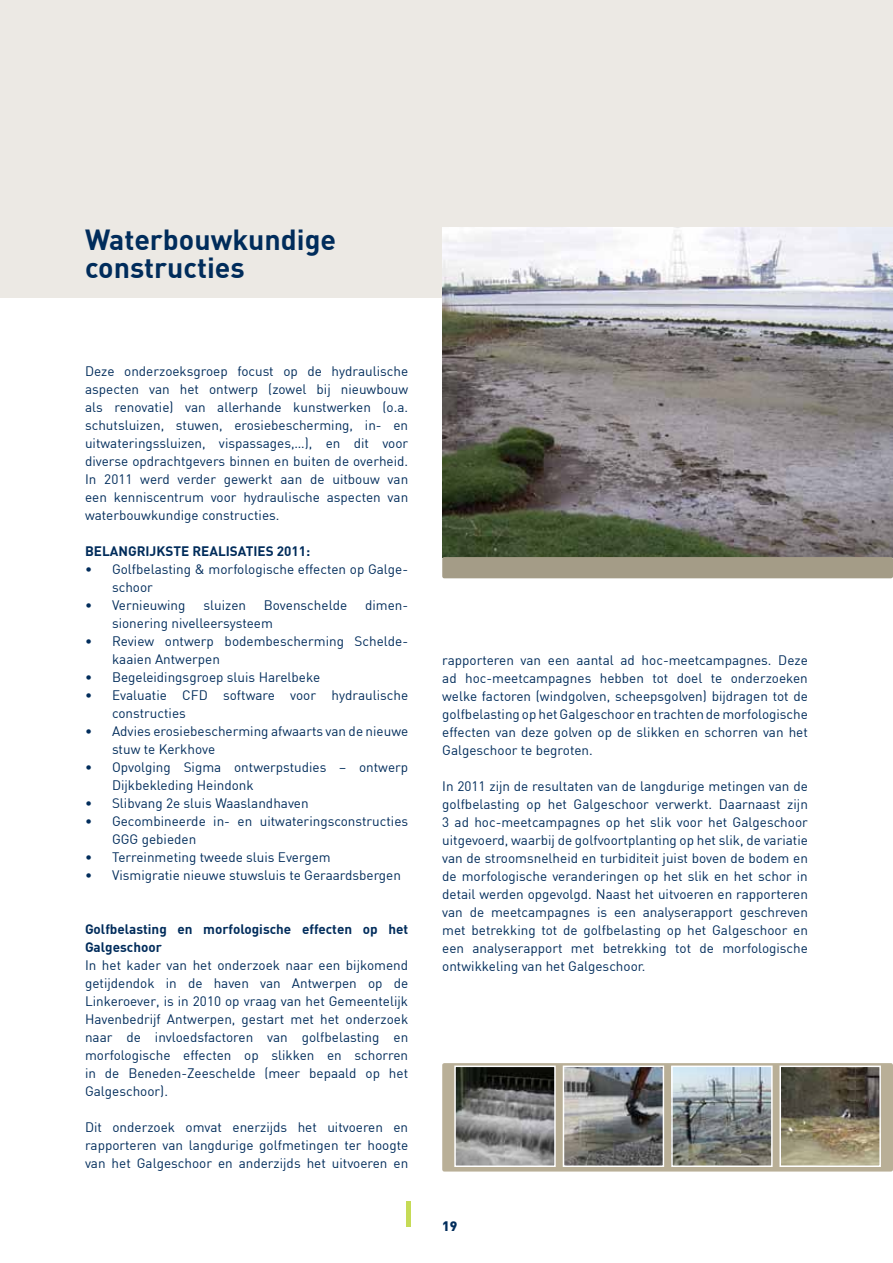
<style>
.page{position:relative;width:893px;height:1263px;background:#fff}
.page>*{position:absolute;margin:0;border:0;box-sizing:border-box;transform-origin:0 0}
.t1{font:700 28.5px/28.5px "DIN";color:#002c5b}
.t2{font:13.5px/18px "DIN";color:#002c5b}
.t3{font:700 13.5px/18px "DIN";color:#002c5b}
.t4{font:900 13.5px "DIN";color:#002c5b}
</style>
<div class="page">
<div style="left:0;top:0;width:893px;height:298px;background:#ece9e4"></div>
<svg style="left:406px;top:1201px;width:4px;height:26px"></svg>
<img style="left:442px;top:227px;width:451px;height:330px">
<div style="left:442px;top:557px;width:451px;height:21px;background:#a49c87;border-radius:2px"></div>
<div style="left:442px;top:1063px;width:451px;height:108px;background:#b9af97;border-radius:2px"></div>
<img style="left:457px;top:1068px;width:96px;height:96px">
<div style="left:454px;top:1065px;width:102px;height:102px;border:2px solid #fff"></div>
<img style="left:566px;top:1068px;width:95px;height:96px">
<div style="left:563px;top:1065px;width:101px;height:102px;border:2px solid #fff"></div>
<img style="left:674px;top:1068px;width:96px;height:96px">
<div style="left:671px;top:1065px;width:102px;height:102px;border:2px solid #fff"></div>
<img style="left:782px;top:1068px;width:96px;height:96px">
<div style="left:779px;top:1065px;width:102px;height:102px;border:2px solid #fff"></div>
<h1 class="t1" style="left:85px;top:224px;width:253px">Waterbouwkundige constructies</h1>
<p class="t2" style="left:85px;top:362px;width:325px;text-align:justify">Deze onderzoeksgroep focust op de hydraulische aspecten van het ontwerp (zowel bij nieuwbouw als renovatie) van allerhande kunstwerken (o.a. schutsluizen, stuwen, erosiebescherming, in- en uitwateringssluizen, vispassages,…), en dit voor diverse opdrachtgevers binnen en buiten de overheid.<br>In 2011 werd verder gewerkt aan de uitbouw van een kenniscentrum voor hydraulische aspecten van waterbouwkundige constructies.</p>
<p class="t3" style="left:85px;top:542px;width:227px">BELANGRIJKSTE REALISATIES 2011:</p>
<p class="t2" style="left:112px;top:560px;width:298px;text-indent:-27px">• Golfbelasting &amp; morfologische effecten op Galge&shy;schoor</p>
<p class="t2" style="left:85px;top:596px;width:102px">• Vernieuwing</p>
<p class="t2" style="left:203px;top:596px;width:44px">sluizen</p>
<p class="t2" style="left:264px;top:596px;width:85px">Bovenschelde</p>
<p class="t2" style="left:365px;top:596px;width:45px">dimen-</p>
<p class="t2" style="left:112px;top:614px;width:162px">sionering nivelleersysteem</p>
<p class="t2" style="left:112px;top:632px;width:298px;text-indent:-27px">• Review ontwerp bodembescherming Schelde&shy;kaaien Antwerpen</p>
<p class="t2" style="left:85px;top:668px;width:237px">• Begeleidingsgroep sluis Harelbeke</p>
<p class="t2" style="left:112px;top:686px;width:298px;text-indent:-27px">• Evaluatie CFD software voor hydraulische constructies</p>
<p class="t2" style="left:112px;top:722px;width:298px;text-indent:-27px">• Advies erosiebescherming afwaarts van de nieuwe stuw te Kerkhove</p>
<p class="t2" style="left:112px;top:758px;width:298px;text-indent:-27px">• Opvolging Sigma ontwerpstudies – ontwerp<br>Dijkbekleding Heindonk</p>
<p class="t2" style="left:85px;top:794px;width:225px">• Slibvang 2e sluis Waaslandhaven</p>
<p class="t2" style="left:112px;top:812px;width:298px;text-indent:-27px">• Gecombineerde in- en uitwateringsconstructies<br>GGG gebieden</p>
<p class="t2" style="left:85px;top:848px;width:247px">• Terreinmeting tweede sluis Evergem</p>
<p class="t2" style="left:85px;top:866px;width:317px">• Vismigratie nieuwe stuwsluis te Geraardsbergen</p>
<p class="t3" style="left:85px;top:920px;width:325px">Golfbelasting en morfologische effecten op het<br>Galgeschoor</p>
<p class="t2" style="left:85px;top:956px;width:325px;text-align:justify">In het kader van het onderzoek naar een bijkomend getijdendok in de haven van Antwerpen op de Linkeroever, is in 2010 op vraag van het Gemeentelijk Havenbedrijf Antwerpen, gestart met het onderzoek naar de invloedsfactoren van golfbelasting en morfologische effecten op slikken en schorren in de Beneden-Zeeschelde (meer bepaald op het Galgeschoor).</p>
<p class="t2" style="left:85px;top:1118px;width:325px;text-align:justify">Dit onderzoek omvat enerzijds het uitvoeren en rapporteren van langdurige golfmetingen ter hoogte van het Galgeschoor en anderzijds het uitvoeren en</p>
<p class="t2" style="left:442px;top:651px;width:367px;text-align:justify">rapporteren van een aantal ad hoc-meetcampagnes. Deze ad hoc-meetcampagnes hebben tot doel te onderzoeken welke factoren (windgolven, scheepsgolven) bijdragen tot de golfbelasting op het Galgeschoor en trachten de morfologische effecten van deze golven op de slikken en schorren van het Galgeschoor te begroten.</p>
<p class="t2" style="left:442px;top:777px;width:367px;text-align:justify">In 2011 zijn de resultaten van de langdurige metingen van de golfbelasting op het Galgeschoor verwerkt. Daarnaast zijn 3 ad hoc-meetcampagnes op het slik voor het Galgeschoor uitgevoerd, waarbij de golfvoortplanting op het slik, de variatie van de stroomsnelheid en turbiditeit juist boven de bodem en de morfologische veranderingen op het slik en het schor in detail werden opgevolgd. Naast het uitvoeren en rapporteren van de meetcampagnes is een analyserapport geschreven met betrekking tot de golfbelasting op het Galgeschoor en een analyserapport met betrekking tot de morfologische ontwikkeling van het Galgeschoor.</p>
<p class="t4" style="left:442px;top:1217px;width:17px">19</p>
</div>
